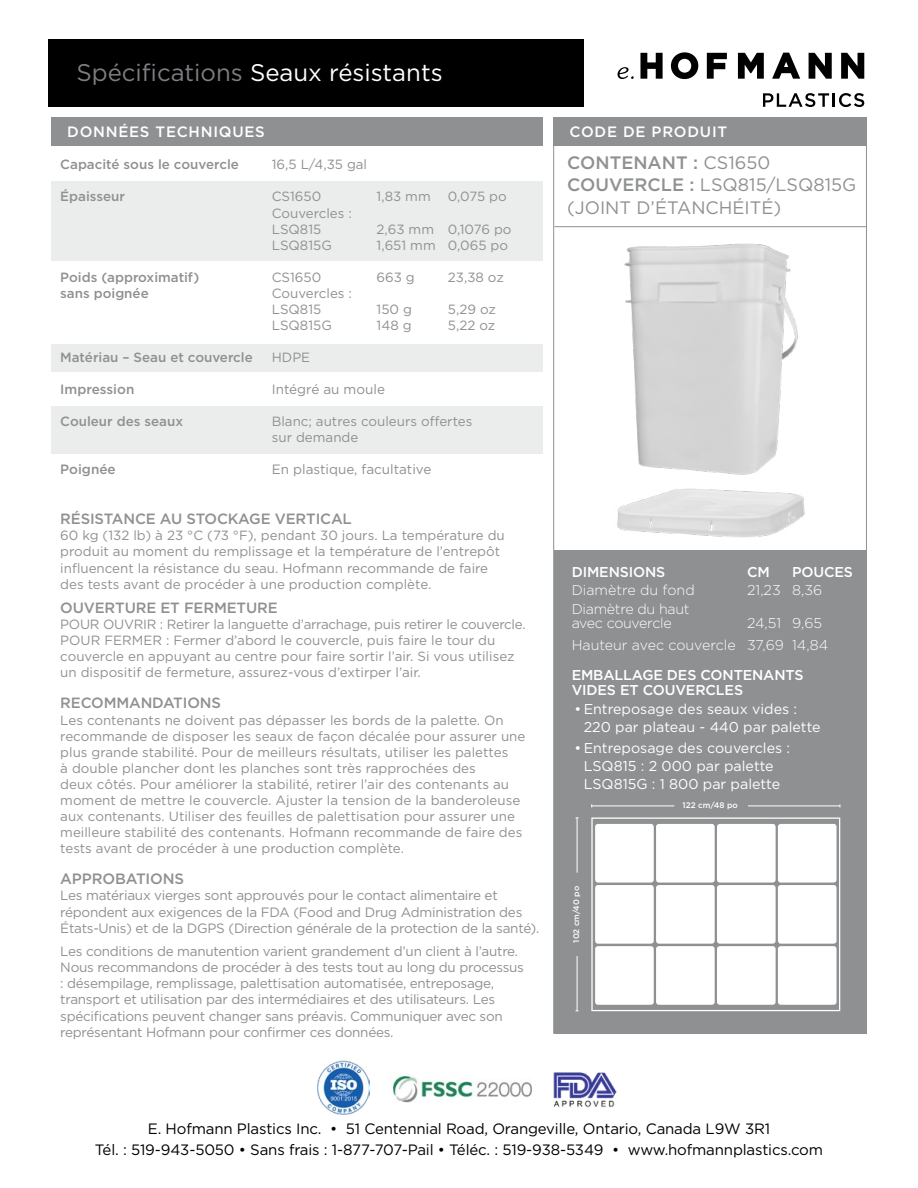
<style>
.page{position:relative;width:918px;height:1188px;background:#fff}
.page>*{position:absolute;margin:0;border:0;box-sizing:border-box;transform-origin:0 0}
.t1{font:24px "Gotham";color:#fff}
.t2{font:18px/22.5px "Gotham";color:#8e9092}
.t3{font:15px/21px "Gotham";letter-spacing:-.01em;color:#000;text-align:center}
.t4{font:500 15px "Gotham";letter-spacing:.05em;color:#fff}
.t5{font:500 15px "Gotham";letter-spacing:-.01em;color:#8e9092}
.t6{font:500 14.85px "Gotham";letter-spacing:-.01em;color:#8e9092}
.t7{font:14.25px/18px "Gotham";color:#fff}
.t8{font:300 14.25px/14.2px "Gotham";letter-spacing:-.015em;color:#fff}
.t9{font:500 14.25px/15px "Gotham";letter-spacing:-.01em;color:#fff}
.t10{font:13.5px/16.2px "Gotham";letter-spacing:-.02em;color:#8e9092}
.t11{font:13.5px "Gotham";color:#8e9092}
.t12{font:500 13.5px "Gotham";color:#8e9092}
.t13{font:13.35px/16px "Gotham";color:#8e9092}
.t14{font:500 13.35px "Gotham";color:#8e9092}
.t15{font:500 8.1px "Gotham";color:#fff}
.s1{color:#7c7e81}
.s2{font-weight:500}
</style>
<div class="page">
<div style="left:49px;top:40px;width:535px;height:67px;background:#000"></div>
<img style="left:392px;top:1075px;width:140px;height:28px">
<img style="left:318px;top:1061px;width:52px;height:53px">
<svg style="left:640px;top:53px;width:23px;height:26px"></svg>
<svg style="left:671px;top:52px;width:27px;height:27px"></svg>
<svg style="left:707px;top:53px;width:20px;height:26px"></svg>
<svg style="left:738px;top:53px;width:26px;height:26px"></svg>
<svg style="left:772px;top:53px;width:28px;height:26px"></svg>
<svg style="left:809px;top:53px;width:23px;height:26px"></svg>
<svg style="left:841px;top:53px;width:23px;height:26px"></svg>
<svg style="left:618px;top:67px;width:16px;height:12px"></svg>
<svg style="left:763px;top:93px;width:101px;height:14px"></svg>
<img style="left:553px;top:1072px;width:64px;height:35px">
<div style="left:554px;top:550px;width:313px;height:484px;background:#8e9092"></div>
<hr style="left:577px;top:818px;width:1px;height:55px;background:#fff">
<hr style="left:748px;top:806px;width:92px;height:1px;background:#fff">
<hr style="left:592px;top:806px;width:82px;height:1px;background:#fff">
<hr style="left:577px;top:956px;width:1px;height:55px;background:#fff">
<div style="left:595px;top:824px;width:59px;height:59px;background:#fff;border-radius:3px"></div>
<div style="left:656px;top:824px;width:59px;height:59px;background:#fff;border-radius:3px"></div>
<div style="left:778px;top:824px;width:59px;height:59px;background:#fff;border-radius:3px"></div>
<div style="left:717px;top:824px;width:59px;height:59px;background:#fff;border-radius:3px"></div>
<div style="left:595px;top:885px;width:59px;height:59px;background:#fff;border-radius:3px"></div>
<div style="left:656px;top:885px;width:59px;height:59px;background:#fff;border-radius:3px"></div>
<div style="left:778px;top:885px;width:59px;height:59px;background:#fff;border-radius:3px"></div>
<div style="left:717px;top:885px;width:59px;height:59px;background:#fff;border-radius:3px"></div>
<div style="left:595px;top:946px;width:59px;height:59px;background:#fff;border-radius:3px"></div>
<div style="left:656px;top:946px;width:59px;height:59px;background:#fff;border-radius:3px"></div>
<div style="left:778px;top:946px;width:59px;height:59px;background:#fff;border-radius:3px"></div>
<div style="left:717px;top:946px;width:59px;height:59px;background:#fff;border-radius:3px"></div>
<div style="left:591px;top:817px;width:249px;height:194px;border:1px solid #fff"></div>
<div style="left:51px;top:181px;width:492px;height:80px;background:#ebecec"></div>
<div style="left:51px;top:344px;width:492px;height:28px;background:#ebecec"></div>
<div style="left:51px;top:406px;width:492px;height:48px;background:#ebecec"></div>
<div style="left:51px;top:117px;width:491px;height:29px;background:#8e9092"></div>
<div style="left:553px;top:117px;width:314px;height:29px;background:#8e9092"></div>
<img style="left:617px;top:505px;width:188px;height:32px">
<img style="left:553px;top:222px;width:314px;height:283px">
<h1 class="t1" style="left:76px;top:57px;width:368px"><span class="s1">Spécifications</span> Seaux résistants</h1>
<p class="t4" style="left:67px;top:122px;width:199px">DONNÉES TECHNIQUES</p>
<p class="t4" style="left:570px;top:122px;width:159px">CODE DE PRODUIT</p>
<p class="t14" style="left:60px;top:156px;width:180px">Capacité sous le couvercle</p>
<p class="t13" style="left:272px;top:156px;width:97px">16,5 L/4,35 gal</p>
<p class="t14" style="left:60px;top:188px;width:66px">Épaisseur</p>
<p class="t13" style="left:272px;top:188px;width:51px">CS1650</p>
<p class="t13" style="left:377px;top:188px;width:56px">1,83 mm</p>
<p class="t13" style="left:448px;top:188px;width:60px">0,075 po</p>
<p class="t13" style="left:272px;top:205px;width:82px">Couvercles :<br>LSQ815</p>
<p class="t13" style="left:377px;top:221px;width:137px">2,63 mm 0,1076 po</p>
<p class="t13" style="left:272px;top:237px;width:62px">LSQ815G</p>
<p class="t13" style="left:377px;top:237px;width:133px">1,651 mm 0,065 po</p>
<p class="t14" style="left:60px;top:268px;width:141px">Poids (approximatif)</p>
<p class="t13" style="left:272px;top:269px;width:51px">CS1650</p>
<p class="t13" style="left:377px;top:269px;width:40px">663 g</p>
<p class="t13" style="left:448px;top:269px;width:57px">23,38 oz</p>
<p class="t14" style="left:60px;top:284px;width:90px">sans poignée</p>
<p class="t13" style="left:272px;top:285px;width:82px">Couvercles :<br>LSQ815</p>
<p class="t13" style="left:377px;top:301px;width:37px">150 g</p>
<p class="t13" style="left:448px;top:301px;width:49px">5,29 oz</p>
<p class="t13" style="left:272px;top:317px;width:62px">LSQ815G</p>
<p class="t13" style="left:377px;top:317px;width:37px">148 g</p>
<p class="t13" style="left:448px;top:317px;width:49px">5,22 oz</p>
<p class="t14" style="left:60px;top:348px;width:194px">Matériau – Seau et couvercle</p>
<p class="t13" style="left:272px;top:349px;width:40px">HDPE</p>
<p class="t12" style="left:60px;top:381px;width:76px">Impression</p>
<p class="t11" style="left:272px;top:381px;width:115px">Intégré au moule</p>
<p class="t14" style="left:60px;top:413px;width:124px">Couleur des seaux</p>
<p class="t13" style="left:272px;top:413px;width:202px">Blanc; autres couleurs offertes sur demande</p>
<p class="t12" style="left:60px;top:461px;width:57px">Poignée</p>
<p class="t11" style="left:272px;top:461px;width:161px">En plastique, facultative</p>
<p class="t6" style="left:60px;top:509px;width:293px">RÉSISTANCE AU STOCKAGE VERTICAL</p>
<p class="t13" style="left:60px;top:527px;width:446px">60 kg (132 lb) à 23 °C (73 °F), pendant 30 jours. La température du produit au moment du remplissage et la température de l’entrepôt influencent la résistance du seau. Hofmann recommande de faire des tests avant de procéder à une production complète.</p>
<p class="t6" style="left:60px;top:598px;width:219px">OUVERTURE ET FERMETURE</p>
<p class="t13" style="left:60px;top:616px;width:467px">POUR OUVRIR : Retirer la languette d’arrachage, puis retirer le couvercle.<br>POUR FERMER : Fermer d’abord le couvercle, puis faire le tour du couvercle en appuyant au centre pour faire sortir l’air. Si vous utilisez un dispositif de fermeture, assurez-vous d’extirper l’air.</p>
<p class="t6" style="left:60px;top:693px;width:162px">RECOMMANDATIONS</p>
<p class="t13" style="left:60px;top:711px;width:467px">Les contenants ne doivent pas dépasser les bords de la palette. On recommande de disposer les seaux de façon décalée pour assurer une plus grande stabilité. Pour de meilleurs résultats, utiliser les palettes<br>à double plancher dont les planches sont très rapprochées des<br>deux côtés. Pour améliorer la stabilité, retirer l’air des contenants au moment de mettre le couvercle. Ajuster la tension de la banderoleuse aux contenants. Utiliser des feuilles de palettisation pour assurer une meilleure stabilité des contenants. Hofmann recommande de faire des tests avant de procéder à une production complète.</p>
<p class="t5" style="left:60px;top:869px;width:125px">APPROBATIONS</p>
<p class="t10" style="left:60px;top:887px;width:481px">Les matériaux vierges sont approuvés pour le contact alimentaire et répondent aux exigences de la FDA (Food and Drug Administration des<br>États-Unis) et de la DGPS (Direction générale de la protection de la santé).</p>
<p class="t10" style="left:60px;top:943px;width:465px">Les conditions de manutention varient grandement d’un client à l’autre.<br>Nous recommandons de procéder à des tests tout au long du processus : désempilage, remplissage, palettisation automatisée, entreposage, transport et utilisation par des intermédiaires et des utilisateurs. Les spécifications peuvent changer sans préavis. Communiquer avec son représentant Hofmann pour confirmer ces données.</p>
<h2 class="t2" style="left:567px;top:151px;width:291px"><span class="s2">CONTENANT :</span> CS1650<br><span class="s2">COUVERCLE :</span> LSQ815/LSQ815G (JOINT D’ÉTANCHÉITÉ)</h2>
<p class="t9" style="left:572px;top:564px;width:95px">DIMENSIONS</p>
<p class="t9" style="left:747px;top:564px;width:24px">CM</p>
<p class="t9" style="left:792px;top:564px;width:62px">POUCES</p>
<p class="t8" style="left:572px;top:583px;width:125px">Diamètre du fond</p>
<p class="t8" style="left:747px;top:583px;width:77px">21,23 8,36</p>
<p class="t8" style="left:572px;top:601px;width:119px">Diamètre du haut avec couvercle</p>
<p class="t8" style="left:572px;top:612px;width:258px;line-height:21.6px;text-indent:176px">24,51 9,65<br>Hauteur avec couvercle 37,69 14,84</p>
<p class="t9" style="left:572px;top:667px;width:233px">EMBALLAGE DES CONTENANTS<br>VIDES ET COUVERCLES</p>
<p class="t7" style="left:584px;top:700px;width:239px;text-indent:-9px">• Entreposage des seaux vides :<br>220 par plateau - 440 par palette</p>
<p class="t7" style="left:574px;top:738px;width:217px;text-align:center">• Entreposage des couvercles :<br>LSQ815 : 2 000 par palette<br>LSQ815G : 1 800 par palette</p>
<p class="t15" style="left:571px;top:943px;width:58px;rotate:-90deg">102 cm/40 po</p>
<p class="t15" style="left:683px;top:800px;width:57px">122 cm/48 po</p>
<p class="t3" style="left:95px;top:1118px;width:730px">E. Hofmann Plastics Inc. • 51 Centennial Road, Orangeville, Ontario, Canada L9W 3R1<br>Tél. : 519-943-5050 • Sans frais : 1-877-707-Pail • Téléc. : 519-938-5349 • www.hofmannplastics.com</p>
</div>
